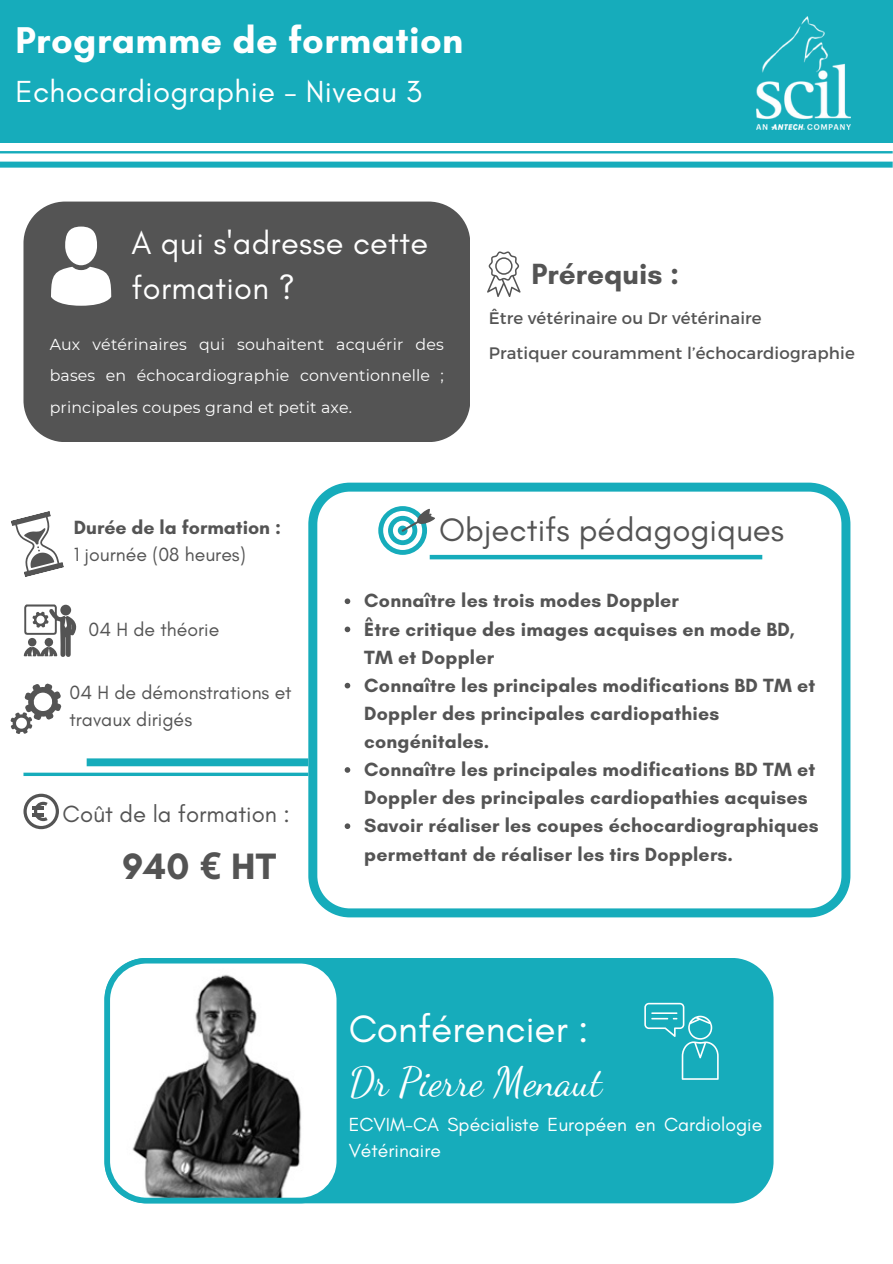
<style>
.page{position:relative;width:893px;height:1264px;background:#fff}
.page>*{position:absolute;margin:0;border:0;box-sizing:border-box;transform-origin:0 0}
.t1{font:39.75px "Dancing Script";color:#fff}
.t2{font:38.7px "Glacial Indifference";color:#fff}
.t3{font:700 37.95px "Glacial Indifference";letter-spacing:.01em;color:#fff}
.t4{font:700 37.35px "Glacial Indifference";color:#545454}
.t5{font:33px "Glacial Indifference";color:#545454}
.t6{font:32.55px/45.5px "Glacial Indifference";letter-spacing:.01em;color:#fff}
.t7{font:31.05px "Glacial Indifference";letter-spacing:.01em;color:#fff}
.t8{font:700 29.7px "Glacial Indifference";color:#545454}
.t9{font:23.85px "Glacial Indifference";color:#545454}
.t10{font:700 19.5px/28px "Glacial Indifference";letter-spacing:.01em;color:#545454}
.t11{font:19.5px/27px "Glacial Indifference";color:#545454}
.t12{font:19.35px/26px "Glacial Indifference";color:#fff}
.t13{font:16.65px "Montserrat";letter-spacing:.01em;color:#545454}
.t14{font:15.75px/31.5px "Montserrat";letter-spacing:.01em;color:#fff;text-align:justify}
.s1{font-family:"Noto Sans"}
</style>
<div class="page">
<div style="left:0;top:0;width:892px;height:143px;background:#16acbb"></div>
<div style="left:0;top:162px;width:892px;height:6px;background:#16acbb"></div>
<hr style="left:0;top:151px;width:892px;height:2px;background:#16acbb">
<div style="left:87px;top:758px;width:725px;height:8px;background:#16acbb"></div>
<svg style="left:23px;top:772px;width:285px;height:4px"></svg>
<svg style="left:308px;top:482px;width:542px;height:435px"></svg>
<div style="left:23px;top:201px;width:447px;height:241px;background:#545454"></div>
<div style="left:65px;top:226px;width:32px;height:39px;background:#fff;border-radius:50%"></div>
<svg style="left:51px;top:267px;width:61px;height:38px"></svg>
<svg style="left:378px;top:506px;width:61px;height:48px"></svg>
<svg style="left:487px;top:251px;width:33px;height:46px"></svg>
<div style="left:342px;top:958px;width:431px;height:245px;background:#16acbb"></div>
<svg style="left:104px;top:958px;width:238px;height:245px"></svg>
<svg style="left:23px;top:793px;width:36px;height:36px"></svg>
<svg style="left:644px;top:1002px;width:74px;height:77px;background:#30b5c2"></svg>
<svg style="left:11px;top:511px;width:53px;height:66px"></svg>
<svg style="left:24px;top:604px;width:52px;height:53px"></svg>
<svg style="left:11px;top:683px;width:50px;height:51px"></svg>
<svg style="left:344px;top:598px;width:6px;height:6px"></svg>
<svg style="left:344px;top:626px;width:6px;height:6px"></svg>
<svg style="left:344px;top:682px;width:6px;height:6px"></svg>
<svg style="left:344px;top:767px;width:6px;height:5px"></svg>
<svg style="left:344px;top:823px;width:6px;height:6px"></svg>
<img style="left:756px;top:17px;width:94px;height:112px">
<hr style="left:429px;top:555px;width:333px;height:4px;background:#16acbb">
<p class="t3" style="left:16px;top:17px;width:449px">Programme de formation</p>
<p class="t7" style="left:16px;top:72px;width:408px">Echocardiographie - Niveau 3</p>
<p class="t6" style="left:131px;top:220px;width:298px">A qui s'adresse cette formation ?</p>
<p class="t14" style="left:50px;top:328px;width:395px">Aux vétérinaires qui souhaitent acquérir des bases en échocardiographie conventionnelle ; principales coupes grand et petit axe.</p>
<p class="t8" style="left:531px;top:255px;width:149px">Prérequis :</p>
<p class="t13" style="left:488px;top:307px;width:274px">Être vétérinaire ou Dr vétérinaire</p>
<p class="t13" style="left:488px;top:342px;width:367px">Pratiquer couramment l’échocardiographie</p>
<p class="t10" style="left:74px;top:513px;width:209px">Durée de la formation :</p>
<p class="t11" style="left:74px;top:541px;width:173px">1 journée (08 heures)</p>
<p class="t11" style="left:88px;top:615px;width:132px">04 H de théorie</p>
<p class="t11" style="left:69px;top:678px;width:224px">04 H de démonstrations et travaux dirigés</p>
<p class="t9" style="left:63px;top:799px;width:229px">Coût de la formation :</p>
<p class="t4" style="left:122px;top:843px;width:156px">940 <span class="s1">€</span> HT</p>
<p class="t5" style="left:439px;top:509px;width:346px">Objectifs pédagogiques</p>
<p class="t10" style="left:364px;top:586px;width:316px">Connaître les trois modes Doppler</p>
<p class="t10" style="left:364px;top:614px;width:432px">Être critique des images acquises en mode BD,<br>TM et Doppler</p>
<p class="t10" style="left:364px;top:671px;width:452px">Connaître les principales modifications BD TM et<br>Doppler des principales cardiopathies congénitales.</p>
<p class="t10" style="left:364px;top:755px;width:452px">Connaître les principales modifications BD TM et<br>Doppler des principales cardiopathies acquises</p>
<p class="t10" style="left:364px;top:811px;width:456px">Savoir réaliser les coupes échocardiographiques permettant de réaliser les tirs Dopplers.</p>
<p class="t2" style="left:348px;top:1005px;width:241px">Conférencier :</p>
<p class="t1" style="left:348px;top:1058px;width:255px">Dr Pierre Menaut</p>
<p class="t12" style="left:348px;top:1111px;width:415px">ECVIM-CA Spécialiste Européen en Cardiologie<br>Vétérinaire</p>
</div>
